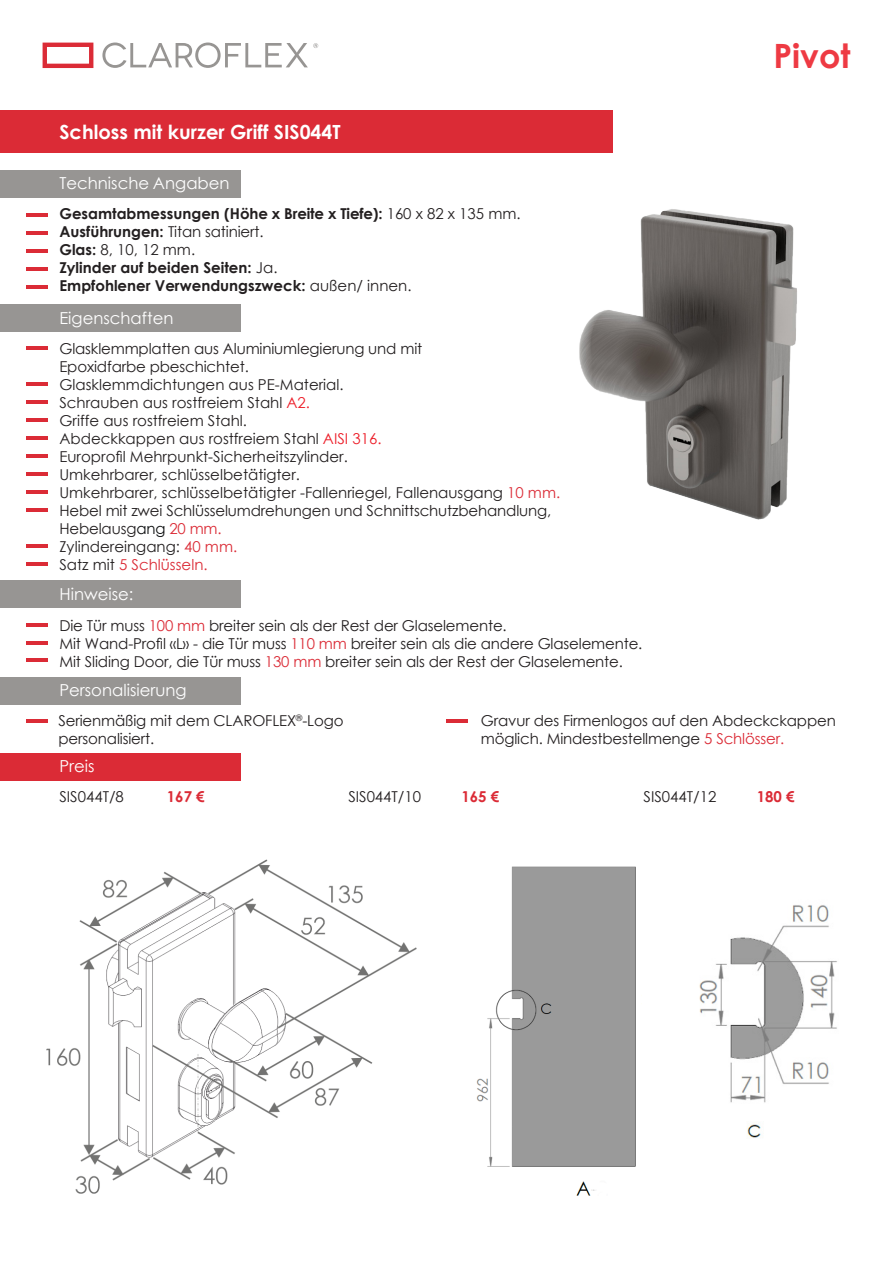
<style>
.page{position:relative;width:893px;height:1263px;background:#fff}
.page>*{position:absolute;margin:0;border:0;box-sizing:border-box;transform-origin:0 0}
.t1{font:700 33.45px "Century Gothic";color:#ee3a43}
.t2{font:700 19.5px "Century Gothic";color:#fff}
.t3{font:16.5px "Century Gothic";color:#fff}
.t4{font:15px/18px "Century Gothic";letter-spacing:-.01em;color:#231f20}
.t5{font:700 15px "Century Gothic";color:#231f20}
.t6{font:15px "Century Gothic";color:#db2b36}
.t7{font:700 15px "Century Gothic";color:#db2b36}
.s1{font-weight:400}
.s2{font-weight:700}
.s3{color:#ed1d28}
.s4{color:#db2b36}
.s5{color:#0d0f10}
.s6{color:#231f20}
</style>
<div class="page">
<div style="left:0;top:111px;width:612px;height:42px;background:#db2b36"></div>
<img style="left:47px;top:859px;width:369px;height:334px">
<hr style="left:27px;top:213px;width:21px;height:3px;background:#db2b36">
<hr style="left:27px;top:346px;width:21px;height:4px;background:#db2b36">
<hr style="left:27px;top:231px;width:21px;height:3px;background:#db2b36">
<hr style="left:27px;top:249px;width:21px;height:3px;background:#db2b36">
<hr style="left:27px;top:382px;width:21px;height:4px;background:#db2b36">
<hr style="left:27px;top:472px;width:21px;height:4px;background:#db2b36">
<hr style="left:27px;top:418px;width:21px;height:4px;background:#db2b36">
<hr style="left:27px;top:508px;width:21px;height:4px;background:#db2b36">
<hr style="left:27px;top:267px;width:21px;height:3px;background:#db2b36">
<hr style="left:27px;top:285px;width:21px;height:3px;background:#db2b36">
<hr style="left:27px;top:400px;width:21px;height:4px;background:#db2b36">
<hr style="left:27px;top:490px;width:21px;height:4px;background:#db2b36">
<hr style="left:27px;top:436px;width:21px;height:4px;background:#db2b36">
<hr style="left:27px;top:545px;width:21px;height:3px;background:#db2b36">
<hr style="left:27px;top:454px;width:21px;height:4px;background:#db2b36">
<hr style="left:27px;top:562px;width:21px;height:4px;background:#db2b36">
<div style="left:0;top:170px;width:240px;height:28px;background:#979593"></div>
<div style="left:0;top:304px;width:240px;height:28px;background:#979593"></div>
<div style="left:0;top:753px;width:240px;height:27px;background:#db2b36"></div>
<svg style="left:43px;top:43px;width:50px;height:25px"></svg>
<svg style="left:102px;top:43px;width:216px;height:25px"></svg>
<hr style="left:27px;top:624px;width:21px;height:3px;background:#db2b36">
<hr style="left:27px;top:641px;width:21px;height:3px;background:#db2b36">
<hr style="left:27px;top:658px;width:21px;height:4px;background:#db2b36">
<div style="left:0;top:580px;width:240px;height:28px;background:#979593"></div>
<div style="left:0;top:677px;width:240px;height:27px;background:#979593"></div>
<img style="left:476px;top:867px;width:160px;height:329px">
<img style="left:699px;top:905px;width:138px;height:233px">
<hr style="left:27px;top:719px;width:21px;height:4px;background:#db2b36">
<hr style="left:446px;top:719px;width:22px;height:4px;background:#db2b36">
<img style="left:579px;top:209px;width:218px;height:311px">
<p class="t2" style="left:59px;top:117px;width:283px">Schloss mit kurzer Griff SIS044T</p>
<p class="t3" style="left:59px;top:172px;width:172px">Technische Angaben</p>
<p class="t5" style="left:59px;top:202px;width:463px">Gesamtabmessungen (Höhe x Breite x Tiefe): <span class="s1">160 x 82 x 135 mm.</span></p>
<p class="t4" style="left:59px;top:223px;width:206px"><span class="s2">Ausführungen:</span> Titan satiniert.</p>
<p class="t4" style="left:59px;top:241px;width:137px"><span class="s2">Glas:</span> 8, 10, 12 mm.</p>
<p class="t5" style="left:59px;top:256px;width:220px">Zylinder auf beiden Seiten: <span class="s1">Ja.</span></p>
<p class="t5" style="left:59px;top:274px;width:354px">Empfohlener Verwendungszweck: <span class="s1">außen/ innen.</span></p>
<p class="t3" style="left:59px;top:306px;width:116px">Eigenschaften</p>
<p class="t4" style="left:59px;top:339px;width:364px">Glasklemmplatten aus Aluminiumlegierung und mit</p>
<p class="t4" style="left:59px;top:357px;width:191px">Epoxidfarbe pbeschichtet.</p>
<p class="t4" style="left:59px;top:375px;width:286px">Glasklemmdichtungen aus PE-Material.</p>
<p class="t4" style="left:59px;top:393px;width:252px">Schrauben aus rostfreiem Stahl <span class="s3">A2.</span></p>
<p class="t4" style="left:59px;top:411px;width:189px">Griffe aus rostfreiem Stahl.</p>
<p class="t4" style="left:59px;top:429px;width:324px">Abdeckkappen aus rostfreiem Stahl <span class="s3">AISI 316.</span></p>
<p class="t4" style="left:59px;top:447px;width:290px">Europrofil Mehrpunkt-Sicherheitszylinder.</p>
<p class="t4" style="left:59px;top:465px;width:242px">Umkehrbarer, schlüsselbetätigter.</p>
<p class="t4" style="left:59px;top:483px;width:502px">Umkehrbarer, schlüsselbetätigter -Fallenriegel, Fallenausgang <span class="s4">10 mm.</span></p>
<p class="t4" style="left:59px;top:501px;width:493px">Hebel mit zwei Schlüsselumdrehungen und Schnittschutzbehandlung,</p>
<p class="t4" style="left:59px;top:519px;width:164px">Hebelausg<span class="s5">ang</span> <span class="s4">20 mm.</span></p>
<p class="t4" style="left:59px;top:537px;width:179px">Zylindereingang: <span class="s4">40 mm.</span></p>
<p class="t6" style="left:59px;top:554px;width:150px"><span class="s6">Satz mit</span> 5 Schlüsseln.</p>
<p class="t3" style="left:59px;top:582px;width:76px">Hinweise:</p>
<p class="t4" style="left:59px;top:616px;width:449px">Die Tür muss <span class="s4">100 mm</span> breiter sein als der Rest der Glaselemente.</p>
<p class="t4" style="left:59px;top:634px;width:584px">Mit Wand-Profil «L» - die Tür muss <span class="s4">110 mm</span> breiter sein als die andere Glaselemente.</p>
<p class="t4" style="left:59px;top:652px;width:565px">Mit Sliding Door, die Tür muss <span class="s4">130 mm</span> breiter sein als der Rest der Glaselemente.</p>
<p class="t3" style="left:59px;top:679px;width:129px">Personalisierung</p>
<h1 class="t1" style="left:773px;top:30px;width:79px">Pivot</h1>
<p class="t4" style="left:59px;top:711px;width:286px">Serienmäßig mit dem CLAROFLEX<sup>®</sup>-Logo</p>
<p class="t4" style="left:59px;top:729px;width:97px">personalisiert.</p>
<p class="t3" style="left:59px;top:755px;width:37px">Preis</p>
<p class="t4" style="left:481px;top:711px;width:356px">Gravur des Firmenlogos auf den Abdeckckappen möglich. Mindestbestellmenge <span class="s4">5 Schlösser.</span></p>
<p class="t4" style="left:59px;top:787px;width:66px">SIS044T/8</p>
<p class="t7" style="left:167px;top:785px;width:39px">167 €</p>
<p class="t4" style="left:348px;top:787px;width:74px">SIS044T/10</p>
<p class="t7" style="left:461px;top:785px;width:39px">165 €</p>
<p class="t4" style="left:644px;top:787px;width:74px">SIS044T/12</p>
<p class="t7" style="left:757px;top:785px;width:39px">180 €</p>
</div>
